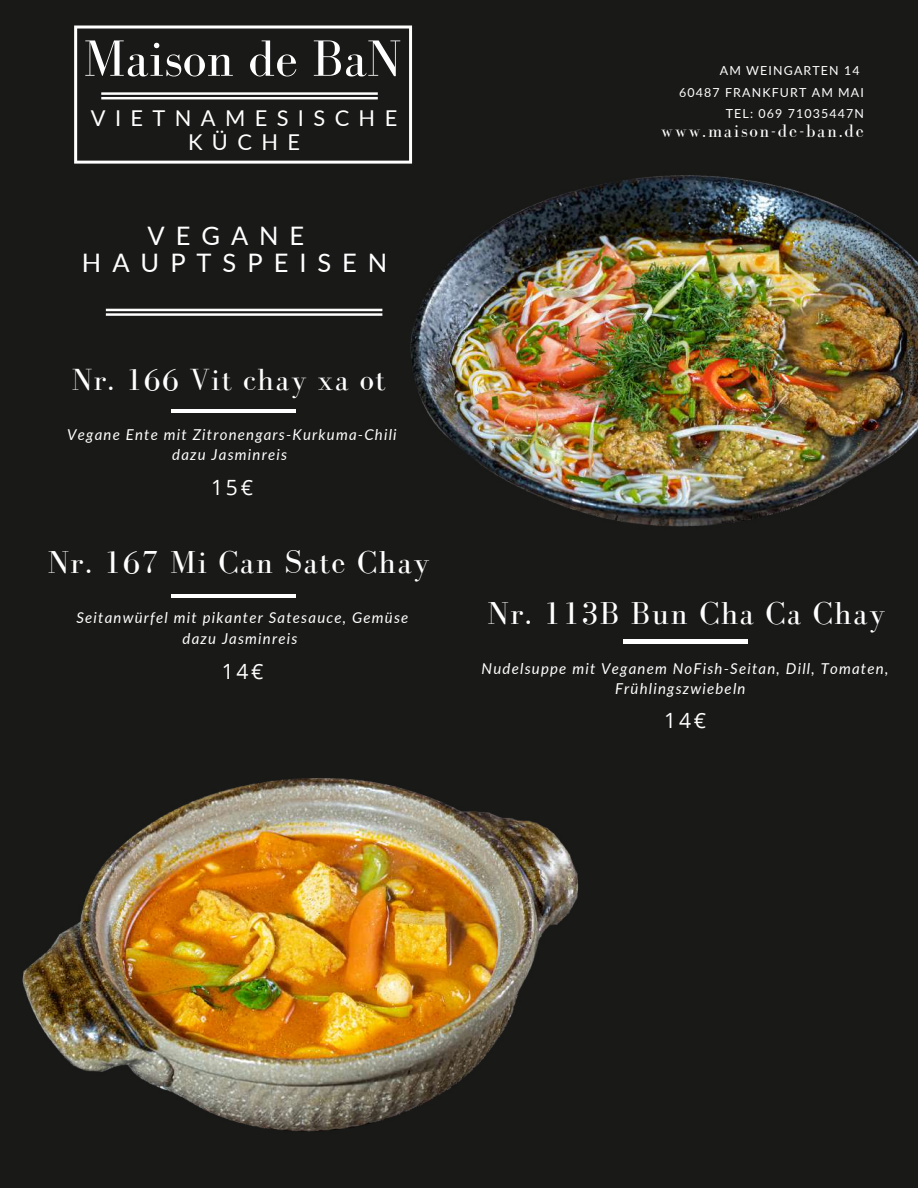
<style>
.page{position:relative;width:918px;height:1188px;background:#191918}
.page>*{position:absolute;margin:0;border:0;box-sizing:border-box;transform-origin:0 0}
.t1{font:52.5px "Bodoni FLF";color:#fff}
.t2{font:32.7px "Bodoni FLF";letter-spacing:.04em;color:#fff}
.t3{font:31.5px "Bodoni FLF";letter-spacing:.04em;color:#fff}
.t4{font:25.5px/27px "Lato";letter-spacing:.43em;color:#fff}
.t5{font:21.9px/23.7px "Lato";letter-spacing:.43em;color:#fff;text-align:center}
.t6{font:21px "Open Sans";color:#fff}
.t7{font:18.75px "Bodoni FLF";letter-spacing:.09em;color:#fff}
.t8{font:italic 15px/20.2px "Lato";letter-spacing:.08em;color:#fff;text-align:center}
.t9{font:12.45px "Lato";letter-spacing:.09em;color:#fff}
</style>
<div class="page">
<svg style="left:74px;top:26px;width:338px;height:138px"></svg>
<hr style="left:101px;top:97px;width:277px;height:2px;background:#fff">
<hr style="left:101px;top:92px;width:277px;height:3px;background:#fff">
<hr style="left:171px;top:409px;width:125px;height:4px;background:#fff">
<hr style="left:106px;top:313px;width:276px;height:3px;background:#fff">
<hr style="left:106px;top:309px;width:276px;height:2px;background:#fff">
<hr style="left:171px;top:594px;width:125px;height:3px;background:#fff">
<hr style="left:623px;top:640px;width:125px;height:3px;background:#fff">
<img style="left:342px;top:132px;width:576px;height:395px">
<img style="left:22px;top:778px;width:557px;height:354px">
<h1 class="t1" style="left:84px;top:30px;width:319px">Maison de BaN</h1>
<h3 class="t5" style="left:91px;top:106px;width:308px">VIETNAMESISCHE<br>KÜCHE</h3>
<h3 class="t4" style="left:82px;top:221px;width:307px;text-indent:66px">VEGANE<br>HAUPTSPEISEN</h3>
<h3 class="t3" style="left:72px;top:362px;width:315px">Nr. 166 Vit chay xa ot</h3>
<p class="t8" style="left:67px;top:424px;width:331px">Vegane Ente mit Zitronengars-Kurkuma-Chili dazu Jasminreis</p>
<h3 class="t6" style="left:211px;top:473px;width:43px">15€</h3>
<h2 class="t2" style="left:48px;top:545px;width:383px">Nr. 167 Mi Can Sate Chay</h2>
<p class="t8" style="left:76px;top:607px;width:334px">Seitanwürfel mit pikanter Satesauce, Gemüse dazu Jasminreis</p>
<h3 class="t6" style="left:222px;top:656px;width:43px">14€</h3>
<p class="t9" style="left:720px;top:63px;width:141px">AM WEINGARTEN 14</p>
<p class="t9" style="left:679px;top:84px;width:186px">60487 FRANKFURT AM MAI</p>
<p class="t9" style="left:726px;top:106px;width:140px">TEL: 069 71035447N</p>
<p class="t7" style="left:661px;top:120px;width:205px">www.maison-de-ban.de</p>
<h2 class="t2" style="left:488px;top:595px;width:399px">Nr. 113B Bun Cha Ca Chay</h2>
<p class="t8" style="left:615px;top:658px;width:275px;text-align:left;text-indent:-133px">Nudelsuppe mit Veganem NoFish-Seitan, Dill, Tomaten,<br>Frühlingszwiebeln</p>
<h3 class="t6" style="left:664px;top:706px;width:43px">14€</h3>
</div>
